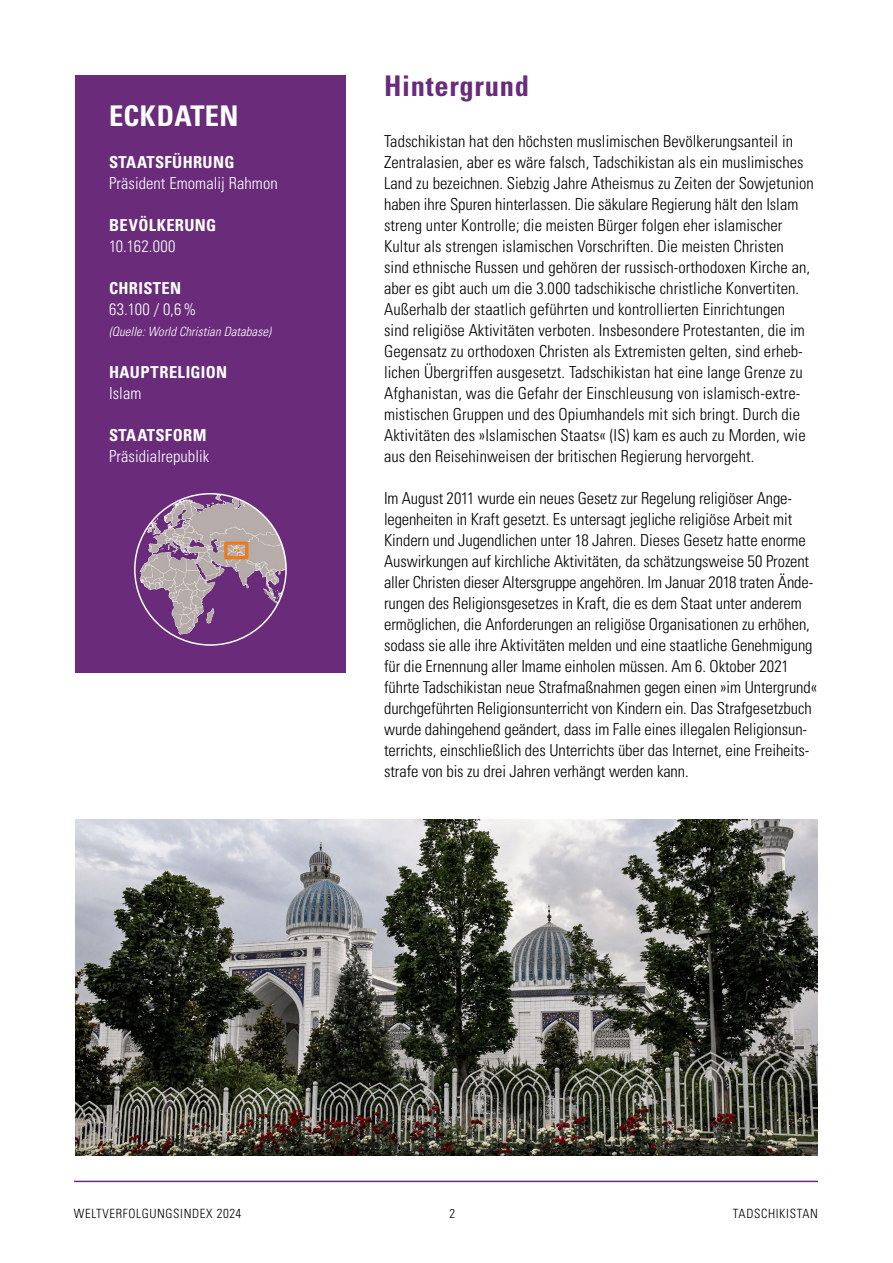
<style>
.page{position:relative;width:893px;height:1263px;background:#fff}
.page>*{position:absolute;margin:0;border:0;box-sizing:border-box;transform-origin:0 0}
.t1{font:700 condensed 28.5px "Univers LT Std";letter-spacing:.025em;color:#692b7a}
.t2{font:700 condensed 28.5px "Univers LT Std";letter-spacing:.01em;color:#fff}
.t3{font:300 condensed 16.5px/21px "Univers LT Std";letter-spacing:-.005em;color:#000}
.t4{font:300 condensed 16.5px "Univers LT Std";letter-spacing:.005em;color:#fff}
.t5{font:700 condensed 16.5px "Univers LT Std";letter-spacing:.02em;color:#fff}
.t6{font:300 condensed 12.75px "Univers LT Std";letter-spacing:.05em;color:#000}
.t7{font:italic 300 condensed 12.75px "Univers LT Std";letter-spacing:.005em;color:#fff}
.s1{font-size:13.05px}
</style>
<div class="page">
<hr style="left:74px;top:1181px;width:744px;height:1px;background:#692b7a">
<div style="left:75px;top:75px;width:271px;height:500px;background:#692b7a"></div>
<div style="left:75px;top:492px;width:271px;height:180px;background:#692b7a"></div>
<img style="left:135px;top:494px;width:151px;height:151px;border-radius:76px">
<img style="left:75px;top:819px;width:743px;height:336px">
<h1 class="t2" style="left:109px;top:98px;width:131px">ECKDATEN</h1>
<p class="t5" style="left:109px;top:152px;width:127px">STAATSFÜHRUNG</p>
<p class="t4" style="left:109px;top:173px;width:170px">Präsident Emomalij Rahmon</p>
<p class="t5" style="left:109px;top:215px;width:109px">BEVÖLKERUNG</p>
<p class="t4" style="left:109px;top:236px;width:68px">10.162.000</p>
<p class="t5" style="left:109px;top:278px;width:74px">CHRISTEN</p>
<p class="t4" style="left:109px;top:299px;width:89px">63.100 / 0,6%</p>
<p class="t7" style="left:109px;top:324px;width:163px">(Quelle: World Christian Database)</p>
<p class="t5" style="left:109px;top:362px;width:120px">HAUPTRELIGION</p>
<p class="t4" style="left:109px;top:383px;width:34px">Islam</p>
<p class="t5" style="left:109px;top:425px;width:99px">STAATSFORM</p>
<p class="t4" style="left:109px;top:446px;width:102px">Präsidialrepublik</p>
<h1 class="t1" style="left:384px;top:68px;width:146px">Hintergrund</h1>
<p class="t3" style="left:384px;top:131px;width:431px">Tadschikistan hat den höchsten muslimischen Bevölkerungsanteil in Zentralasien, aber es wäre falsch, Tadschikistan als ein muslimisches Land zu bezeichnen. Siebzig Jahre Atheismus zu Zeiten der Sowjetunion haben ihre Spuren hinterlassen. Die säkulare Regierung hält den Islam streng unter Kontrolle; die meisten Bürger folgen eher islamischer Kultur als strengen islamischen Vorschriften. Die meisten Christen<br>sind ethnische Russen und gehören der russisch-orthodoxen Kirche an, aber es gibt auch um die 3.000 tadschikische christliche Konvertiten.<br>Außerhalb der staatlich geführten und kontrollierten Einrichtungen sind religiöse Aktivitäten verboten. Insbesondere Protestanten, die im Gegensatz zu orthodoxen Christen als Extremisten gelten, sind erheb&shy;lichen Übergriffen ausgesetzt. Tadschikistan hat eine lange Grenze zu Afghanistan, was die Gefahr der Einschleusung von islamisch-extre&shy;mistischen Gruppen und des Opiumhandels mit sich bringt. Durch die Aktivitäten des »Islamischen Staats« (IS) kam es auch zu Morden, wie aus den Reisehinweisen der britischen Regierung hervorgeht.</p>
<p class="t3" style="left:384px;top:488px;width:435px">Im August 2011 wurde ein neues Gesetz zur Regelung religiöser Ange&shy;legenheiten in Kraft gesetzt. Es untersagt jegliche religiöse Arbeit mit Kindern und Jugendlichen unter 18 Jahren. Dieses Gesetz hatte enorme Auswirkungen auf kirchliche Aktivitäten, da schätzungsweise 50 Prozent aller Christen dieser Altersgruppe angehören. Im Januar 2018 traten Ände&shy;rungen des Religionsgesetzes in Kraft, die es dem Staat unter anderem ermöglichen, die Anforderungen an religiöse Organisationen zu erhöhen, sodass sie alle ihre Aktivitäten melden und eine staatliche Genehmigung für die Ernennung aller Imame einholen müssen. Am 6. Oktober 2021 führte Tadschikistan neue Strafmaßnahmen gegen einen »im Untergrund« durchgeführten Religionsunterricht von Kindern ein. Das Strafgesetzbuch wurde dahingehend geändert, dass im Falle eines illegalen Religionsun&shy;terrichts, einschließlich des Unterrichts über das Internet, eine Freiheits&shy;strafe von bis zu drei Jahren verhängt werden kann.</p>
<p class="t6" style="left:74px;top:1206px;width:169px">WELTVERFOLGUNGSINDEX <span class="s1">2024</span></p>
<p class="t6" style="left:449px;top:1206px;width:7px">2</p>
<p class="t6" style="left:733px;top:1206px;width:87px">TADSCHIKISTAN</p>
</div>
